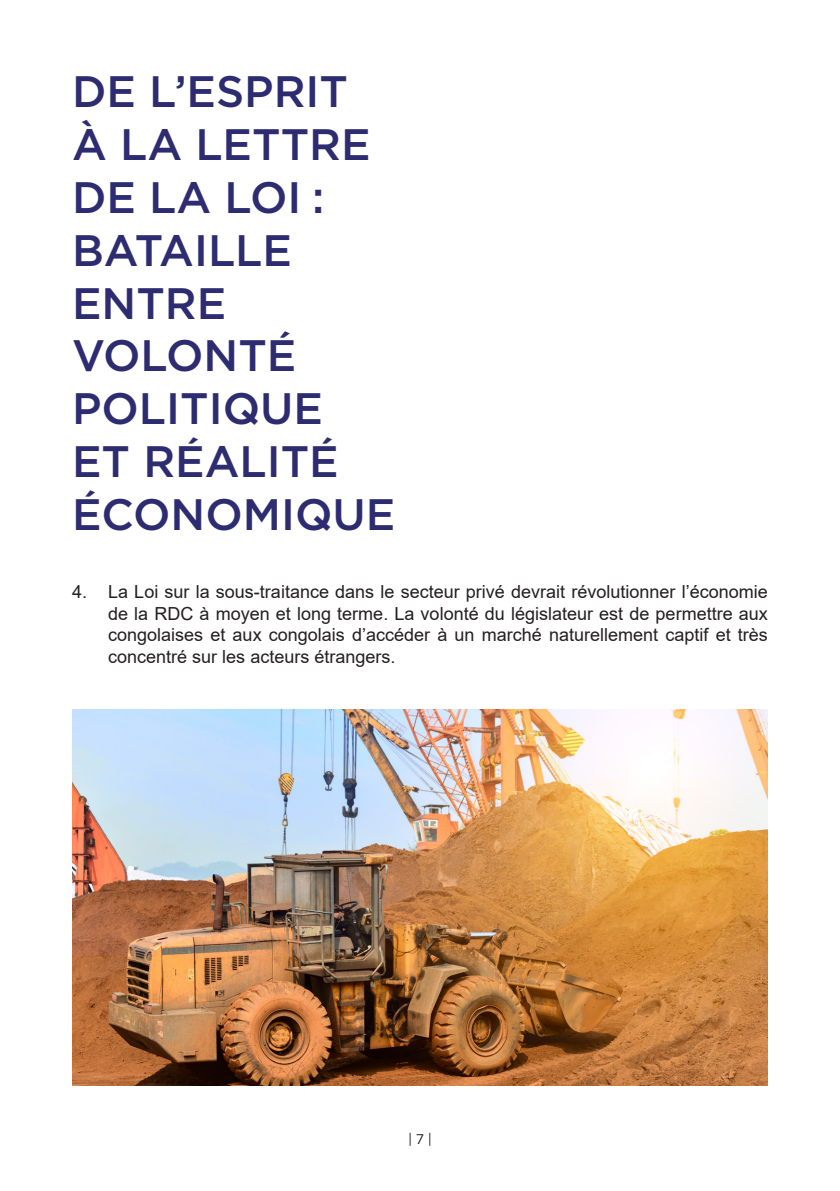
<style>
.page{position:relative;width:840px;height:1191px;background:#fff}
.page>*{position:absolute;margin:0;border:0;box-sizing:border-box;transform-origin:0 0}
.t1{font:500 44px/52.8px "Gotham";color:#2d2c71}
.t2{font:18px/21.6px "Arial";color:#231f20;text-align:justify}
.t3{font:14px "Gotham";color:#231f20}
</style>
<div class="page">
<img style="left:73px;top:710px;width:693px;height:376px">
<p class="t1" style="left:72px;top:65px;width:324px">DE L’ESPRIT<br>À LA LETTRE<br>DE LA LOI :<br>BATAILLE<br>ENTRE<br>VOLONTÉ<br>POLITIQUE<br>ET RÉALITÉ<br>ÉCONOMIQUE</p>
<p class="t2" style="left:108px;top:581px;width:661px;text-indent:-36px">4. La Loi sur la sous-traitance dans le secteur privé devrait révolutionner l’économie de la RDC à moyen et long terme. La volonté du législateur est de permettre aux congolaises et aux congolais d’accéder à un marché naturellement captif et très concentré sur les acteurs étrangers.</p>
<p class="t3" style="left:408px;top:1129px;width:25px">| 7 |</p>
</div>
